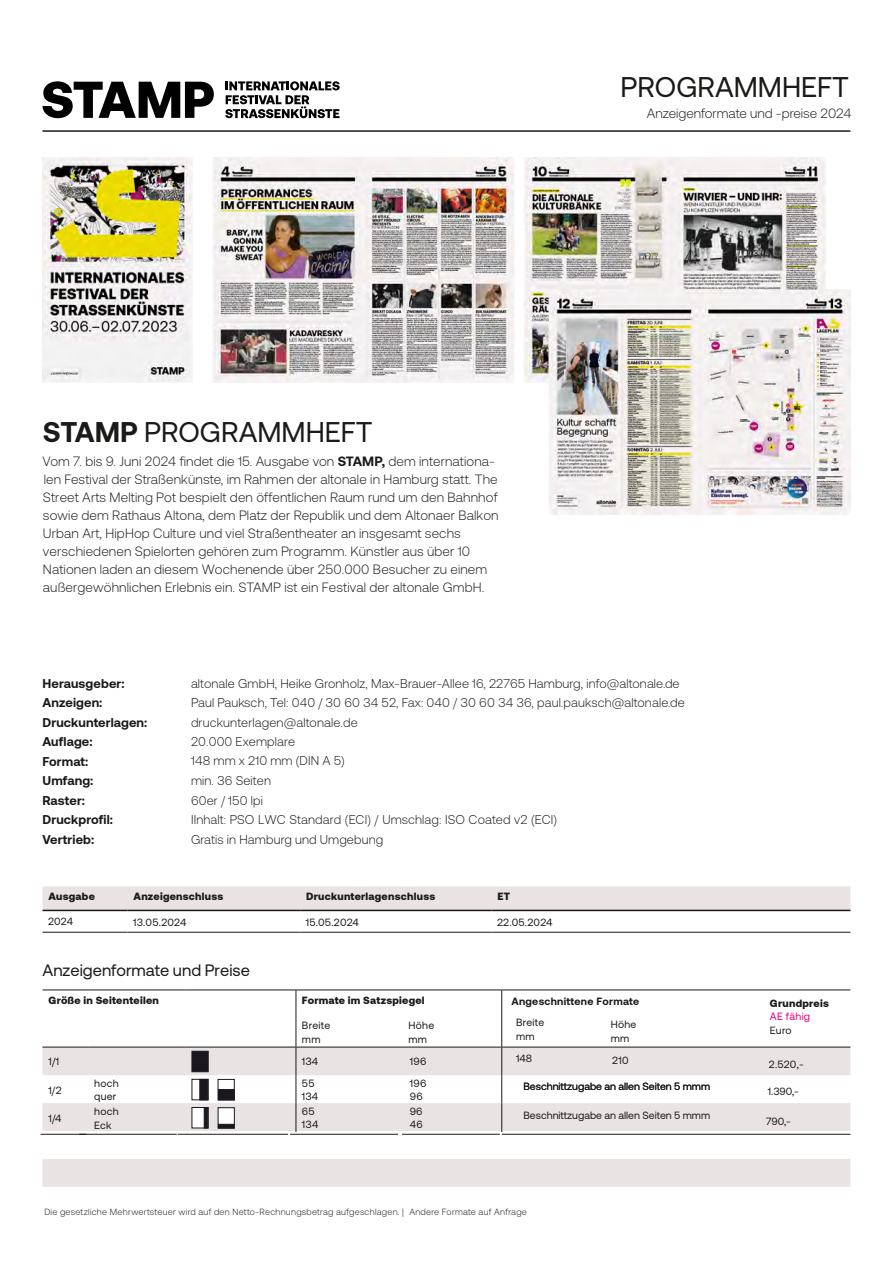
<style>
.page{position:relative;width:893px;height:1263px;background:#fff}
.page>*{position:absolute;margin:0;border:0;box-sizing:border-box;transform-origin:0 0}
.t1{font:28.5px "Aeonik";color:#1a1a18}
.t2{font:16.5px "Aeonik";color:#1a1a18}
.t3{font:300 13.5px/18px "Aeonik";letter-spacing:.01em;color:#1a1a18}
.t4{font:300 12.75px/19.5px "Aeonik";letter-spacing:.01em;color:#1a1a18}
.t5{font:700 12.75px/19.5px "Aeonik";letter-spacing:.01em;color:#1a1a18}
.t6{font:10.5px/13px "Aeonik";letter-spacing:.005em;color:#1a1a18}
.t7{font:900 10.5px "Aeonik";letter-spacing:.02em;color:#1a1a18}
.t8{font:700 10.5px "Aeonik";letter-spacing:.025em;color:#1a1918}
.t9{font:10.5px/13.5px "Aeonik";letter-spacing:.025em;color:#1a1a18}
.t10{font:10.5px "Aeonik";letter-spacing:.025em;color:#e5007d}
.t11{font:300 9px "Aeonik";letter-spacing:.03em;color:#1a1a18}
.s1{font-weight:700}
</style>
<div class="page">
<hr style="left:43px;top:130px;width:807px;height:2px;background:#1a1a18">
<svg style="left:43px;top:81px;width:171px;height:37px"></svg>
<svg style="left:225px;top:81px;width:115px;height:37px"></svg>
<svg style="left:43px;top:1048px;width:807px;height:139px;fill:#e9e4e3"></svg>
<hr style="left:43px;top:989px;width:45px;height:1px;background:#1a1a18">
<hr style="left:88px;top:989px;width:98px;height:1px;background:#1a1a18">
<hr style="left:186px;top:989px;width:110px;height:1px;background:#1a1a18">
<hr style="left:296px;top:989px;width:108px;height:1px;background:#1a1a18">
<hr style="left:296px;top:990px;width:1px;height:57px;background:#1a1a18">
<hr style="left:404px;top:989px;width:98px;height:1px;background:#1a1a18">
<hr style="left:502px;top:989px;width:348px;height:1px;background:#1a1a18">
<hr style="left:501px;top:990px;width:1px;height:57px;background:#1a1a18">
<hr style="left:43px;top:1047px;width:45px;height:1px;background:#1a1a18">
<hr style="left:88px;top:1047px;width:98px;height:1px;background:#1a1a18">
<hr style="left:186px;top:1047px;width:110px;height:1px;background:#1a1a18">
<hr style="left:296px;top:1047px;width:108px;height:1px;background:#1a1a18">
<hr style="left:404px;top:1047px;width:98px;height:1px;background:#1a1a18">
<svg style="left:296px;top:1047px;width:1px;height:85px"></svg>
<svg style="left:501px;top:1047px;width:1px;height:85px"></svg>
<hr style="left:502px;top:1047px;width:348px;height:1px;background:#1a1a18">
<hr style="left:41px;top:1134px;width:45px;height:1px;background:#1a1a18">
<hr style="left:79px;top:1134px;width:98px;height:1px;background:#1a1a18">
<hr style="left:178px;top:1134px;width:110px;height:1px;background:#1a1a18">
<hr style="left:290px;top:1134px;width:108px;height:1px;background:#1a1a18">
<hr style="left:502px;top:1134px;width:348px;height:1px;background:#1a1a18">
<hr style="left:402px;top:1134px;width:98px;height:1px;background:#1a1a18">
<div style="left:192px;top:1051px;width:17px;height:21px;background:#1a181e;border:1px solid #1a181e"></div>
<div style="left:192px;top:1079px;width:17px;height:21px;background:#fff;border:1px solid #1a181e"></div>
<div style="left:199px;top:1079px;width:9px;height:21px;background:#1a181e;border:1px solid #1a181e"></div>
<div style="left:218px;top:1079px;width:17px;height:21px;background:#fff;border:1px solid #1a181e"></div>
<div style="left:218px;top:1089px;width:17px;height:11px;background:#1a181e"></div>
<div style="left:192px;top:1107px;width:17px;height:21px;background:#fff;border:1px solid #1a181e"></div>
<svg style="left:204px;top:1107px;width:4px;height:21px"></svg>
<div style="left:218px;top:1107px;width:17px;height:21px;background:#fff;border:1px solid #1a181e"></div>
<svg style="left:218px;top:1124px;width:16px;height:4px"></svg>
<svg style="left:43px;top:886px;width:807px;height:46px"></svg>
<hr style="left:43px;top:910px;width:85px;height:1px;background:#1a1a18">
<hr style="left:128px;top:910px;width:172px;height:1px;background:#1a1a18">
<hr style="left:300px;top:910px;width:192px;height:1px;background:#1a1a18">
<hr style="left:492px;top:910px;width:358px;height:1px;background:#1a1a18">
<hr style="left:43px;top:932px;width:85px;height:1px;background:#1a1a18">
<hr style="left:128px;top:932px;width:172px;height:1px;background:#1a1a18">
<hr style="left:300px;top:932px;width:192px;height:1px;background:#1a1a18">
<hr style="left:492px;top:932px;width:358px;height:1px;background:#1a1a18">
<img style="left:43px;top:157px;width:807px;height:357px">
<h1 class="t1" style="left:43px;top:417px;width:331px"><span class="s1">STAMP</span> PROGRAMMHEFT</h1>
<p class="t3" style="left:43px;top:453px;width:457px">Vom 7. bis 9. Juni 2024 findet die 15. Ausgabe von <span class="s1">STAMP,</span> dem internationa&shy;len Festival der Straßenkünste, im Rahmen der altonale in Hamburg statt. The Street Arts Melting Pot bespielt den öffentlichen Raum rund um den Bahnhof sowie dem Rathaus Altona, dem Platz der Republik und dem Altonaer Balkon Urban Art, HipHop Culture und viel Straßentheater an insgesamt sechs verschiedenen Spielorten gehören zum Programm. Künstler aus über 10<br>Nationen laden an diesem Wochenende über 250.000 Besucher zu einem außergewöhnlichen Erlebnis ein. STAMP ist ein Festival der altonale GmbH.</p>
<h1 class="t1" style="left:621px;top:71px;width:230px">PROGRAMMHEFT</h1>
<p class="t3" style="left:647px;top:105px;width:206px">Anzeigenformate und -preise 2024</p>
<p class="t5" style="left:43px;top:673px;width:106px">Herausgeber:<br>Anzeigen:<br>Druckunterlagen:<br>Auflage:<br>Format:<br>Umfang:<br>Raster:<br>Druckprofil:<br>Vertrieb:</p>
<p class="t4" style="left:191px;top:674px;width:495px">altonale GmbH, Heike Gronholz, Max-Brauer-Allee 16, 22765 Hamburg, info@altonale.de Paul Pauksch, Tel: 040 / 30 60 34 52, Fax: 040 / 30 60 34 36, paul.pauksch@altonale.de druckunterlagen@altonale.de<br>20.000 Exemplare<br>148 mm x 210 mm (DIN A 5)<br>min. 36 Seiten<br>60er / 150 lpi<br>IInhalt: PSO LWC Standard (ECI) / Umschlag: ISO Coated v2 (ECI)<br>Gratis in Hamburg und Umgebung</p>
<p class="t7" style="left:49px;top:890px;width:48px">Ausgabe</p>
<p class="t7" style="left:134px;top:890px;width:91px">Anzeigenschluss</p>
<p class="t7" style="left:306px;top:890px;width:131px">Druckunterlagenschluss</p>
<p class="t7" style="left:498px;top:890px;width:14px">ET</p>
<p class="t6" style="left:48px;top:915px;width:27px">2024</p>
<p class="t6" style="left:133px;top:915px;width:55px">13.05.2024</p>
<p class="t6" style="left:306px;top:915px;width:55px">15.05.2024</p>
<p class="t6" style="left:497px;top:915px;width:57px">22.05.2024</p>
<p class="t2" style="left:43px;top:961px;width:209px">Anzeigenformate und Preise</p>
<p class="t7" style="left:49px;top:994px;width:112px">Größe in Seitenteilen</p>
<p class="t7" style="left:302px;top:994px;width:124px">Formate im Satzspiegel</p>
<p class="t6" style="left:302px;top:1019px;width:30px">Breite</p>
<p class="t6" style="left:408px;top:1019px;width:27px">Höhe</p>
<p class="t6" style="left:302px;top:1033px;width:20px">mm</p>
<p class="t6" style="left:408px;top:1033px;width:20px">mm</p>
<p class="t8" style="left:512px;top:995px;width:129px">Angeschnittene Formate</p>
<p class="t6" style="left:611px;top:1018px;width:27px;line-height:13.5px">Höhe mm</p>
<p class="t6" style="left:612px;top:1054px;width:18px">210</p>
<p class="t7" style="left:770px;top:997px;width:60px">Grundpreis</p>
<p class="t10" style="left:770px;top:1011px;width:42px">AE fähig</p>
<p class="t6" style="left:770px;top:1024px;width:23px">Euro</p>
<p class="t9" style="left:516px;top:1016px;width:30px">Breite mm</p>
<p class="t6" style="left:516px;top:1052px;width:18px">148</p>
<p class="t6" style="left:523px;top:1079px;width:188px">Beschnittzugabe an allen Seiten 5 mmm</p>
<p class="t6" style="left:523px;top:1109px;width:188px">Beschnittzugabe an allen Seiten 5 mmm</p>
<p class="t6" style="left:49px;top:1055px;width:12px">1/1</p>
<p class="t6" style="left:302px;top:1055px;width:18px">134</p>
<p class="t6" style="left:410px;top:1055px;width:18px">196</p>
<p class="t6" style="left:769px;top:1058px;width:36px">2.520,-</p>
<p class="t6" style="left:49px;top:1083px;width:15px">1/2</p>
<p class="t9" style="left:94px;top:1076px;width:26px">hoch quer</p>
<p class="t6" style="left:302px;top:1077px;width:18px">55<br>134</p>
<p class="t6" style="left:410px;top:1077px;width:18px">196<br>96</p>
<p class="t6" style="left:768px;top:1085px;width:32px">1.390,-</p>
<p class="t6" style="left:49px;top:1111px;width:15px">1/4</p>
<p class="t6" style="left:94px;top:1105px;width:26px;line-height:13.5px">hoch<br>Eck</p>
<p class="t6" style="left:302px;top:1105px;width:18px">65<br>134</p>
<p class="t6" style="left:410px;top:1104px;width:14px;line-height:13.5px">96<br>46</p>
<p class="t6" style="left:766px;top:1115px;width:26px">790,-</p>
<p class="t11" style="left:44px;top:1207px;width:484px">Die gesetzliche Mehrwertsteuer wird auf den Netto-Rechnungsbetrag aufgeschlagen. | Andere Formate auf Anfrage</p>
</div>
